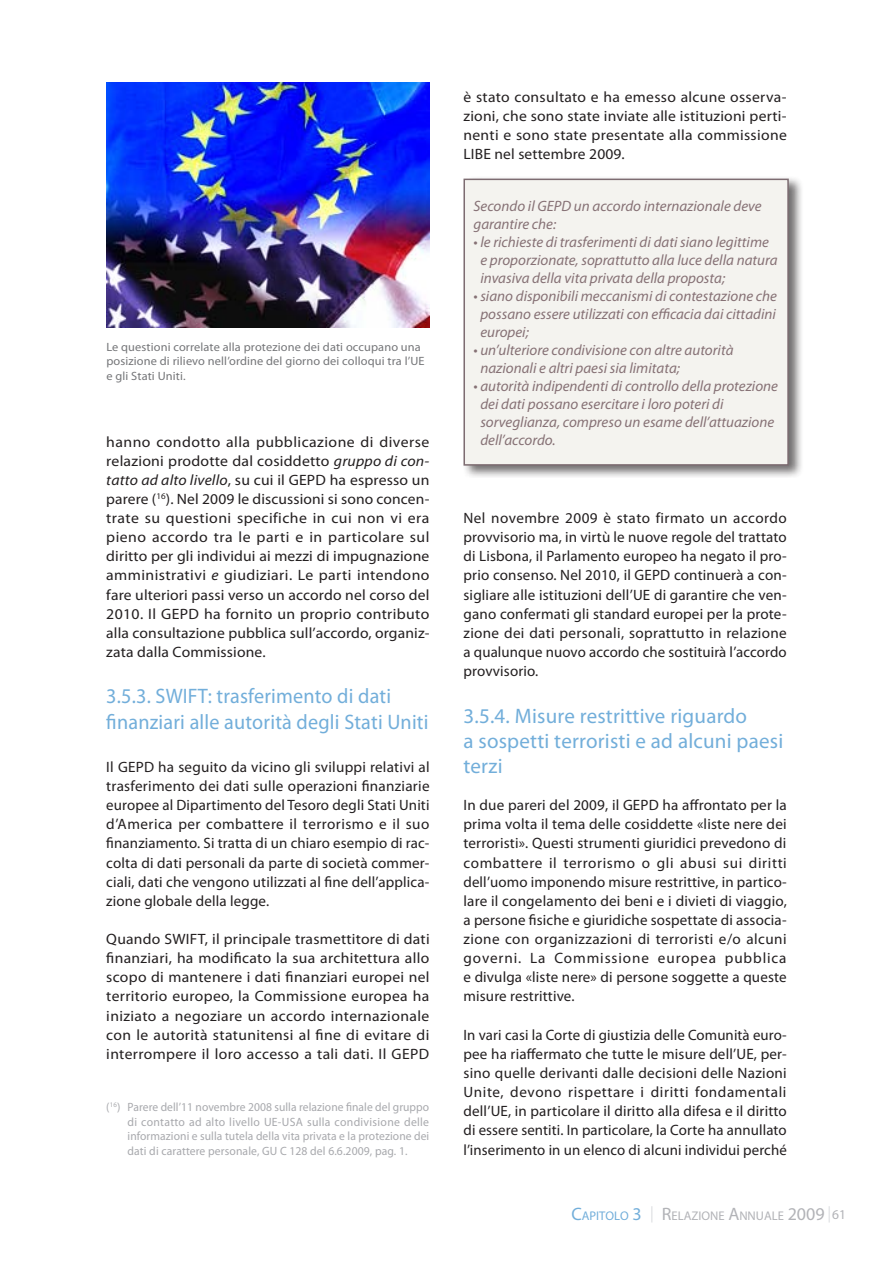
<style>
.page{position:relative;width:893px;height:1263px;background:#fff}
.page>*{position:absolute;margin:0;border:0;box-sizing:border-box;transform-origin:0 0}
.TITLE_X_X_X{font:21px/25.2px "Myriad Pro";letter-spacing:.01em;color:#72aeda}
.TITLE_X_X_X-2{font:21px/25.2px "Myriad Pro";letter-spacing:.01em;color:#72aeda;scale:.96 1}
.TEXT{font:15px/19.2px "Myriad Pro";letter-spacing:.01em;color:#231f20;text-align:justify}
.t1{font:italic 15px/18px "Myriad Pro";color:#867175}
.FOONOTES{font:15px/19.2px "Myriad Pro";letter-spacing:.01em;color:#231f20;text-align:justify;scale:1.05 1}
.TEXT-2{font:15px/19.2px "Myriad Pro";letter-spacing:.01em;color:#231f20;text-align:justify;scale:1.04 1}
.FOONOTES-2{font:15px/19.2px "Myriad Pro";letter-spacing:.01em;color:#231f20;text-align:justify;scale:1.04 1}
.t2{font:12.6px "Myriad Pro";color:#b2b3b7}
.FOONOTES-3{font:12px/14.4px "Myriad Pro";letter-spacing:.01em;color:#a8a9ad;text-align:justify}
.Photo_Caption{font:12px/14.4px "Myriad Pro";letter-spacing:.01em;color:#757679}
.s1{font-style:italic}
.s2{font-size:18px;color:#72aeda}
.s3{color:#72aeda}
.s4{font-size:18px}
.s5{font-size:13.5px}
</style>
<div class="page">
<svg style="left:651px;top:1206px;width:2px;height:16px"></svg>
<svg style="left:828px;top:1206px;width:2px;height:16px"></svg>
<div style="left:462px;top:175px;width:342px;height:303px;background:#231f20;opacity:.65"></div>
<div style="left:464px;top:179px;width:324px;height:286px;background:#f4f3ef"></div>
<div style="left:463px;top:179px;width:326px;height:287px;border:2px solid #7d6c71"></div>
<img style="left:106px;top:83px;width:324px;height:244px">
<p class="Photo_Caption" style="left:106px;top:339px;width:320px">Le questioni correlate alla protezione dei dati occupano una posizione di rilievo nell’ordine del giorno dei colloqui tra l’UE e gli Stati Uniti.</p>
<p class="FOONOTES" style="left:106px;top:432px;width:309px">hanno condotto alla pubblicazione di diverse relazioni prodotte dal cosiddetto <span class="s1">gruppo di con&shy;tatto ad alto livello</span>, su cui il GEPD ha espresso un parere (<sup>16</sup>). Nel 2009 le discussioni si sono concen&shy;trate su questioni specifiche in cui non vi era pieno accordo tra le parti e in particolare sul diritto per gli individui ai mezzi di impugnazione amministrativi <span class="s1">e</span> giudiziari. Le parti intendono fare ulteriori passi verso un accordo nel corso del 2010. Il GEPD ha fornito un proprio contributo alla consultazione pubblica sull’accordo, organiz&shy;zata dalla Commissione.</p>
<p class="TITLE_X_X_X-2" style="left:106px;top:683px;width:337px">3.5.3. SWIFT: trasferimento di dati finanziari alle autorità degli Stati Uniti</p>
<p class="TEXT" style="left:106px;top:757px;width:325px">Il GEPD ha seguito da vicino gli sviluppi relativi al trasferimento dei dati sulle operazioni finanziarie europee al Dipartimento del Tesoro degli Stati Uniti d’America per combattere il terrorismo e il suo finanziamento. Si tratta di un chiaro esempio di rac&shy;colta di dati personali da parte di società commer&shy;ciali, dati che vengono utilizzati al fine dell’applica&shy;zione globale della legge.</p>
<p class="TEXT-2" style="left:106px;top:929px;width:312px">Quando SWIFT, il principale trasmettitore di dati finanziari, ha modificato la sua architettura allo scopo di mantenere i dati finanziari europei nel territorio europeo, la Commissione europea ha iniziato a negoziare un accordo internazionale con le autorità statunitensi al fine di evitare di interrompere il loro accesso a tali dati. Il GEPD</p>
<p class="FOONOTES-3" style="left:128px;top:1100px;width:303px;text-indent:-21px">(<sup>16</sup>) Parere dell’11 novembre 2008 sulla relazione finale del gruppo di contatto ad alto livello UE-USA sulla condivisione delle informazioni e sulla tutela della vita privata e la protezione dei dati di carattere personale, GU C 128 del 6.6.2009, pag. 1.</p>
<p class="FOONOTES-2" style="left:463px;top:87px;width:312px">è stato consultato e ha emesso alcune osserva&shy;zioni, che sono state inviate alle istituzioni perti&shy;nenti e sono state presentate alla commissione LIBE nel settembre 2009.</p>
<p class="t1" style="left:473px;top:196px;width:290px">Secondo il GEPD un accordo internazionale deve garantire che:</p>
<p class="t1" style="left:480px;top:232px;width:299px;text-indent:-7px">• le richieste di trasferimenti di dati siano legittime e proporzionate, soprattutto alla luce della natura invasiva della vita privata della proposta;</p>
<p class="t1" style="left:480px;top:286px;width:298px;text-align:justify;text-indent:-7px">• siano disponibili meccanismi di contestazione che possano essere utilizzati con efficacia dai cittadini europei;</p>
<p class="t1" style="left:480px;top:340px;width:255px;text-indent:-7px">• un’ulteriore condivisione con altre autorità nazionali e altri paesi sia limitata;</p>
<p class="t1" style="left:480px;top:376px;width:299px;text-indent:-7px">• autorità indipendenti di controllo della protezione dei dati possano esercitare i loro poteri di sorveglianza, compreso un esame dell’attuazione dell’accordo.</p>
<p class="TEXT" style="left:463px;top:508px;width:325px">Nel novembre 2009 è stato firmato un accordo provvisorio ma, in virtù le nuove regole del trattato di Lisbona, il Parlamento europeo ha negato il pro&shy;prio consenso. Nel 2010, il GEPD continuerà a con&shy;sigliare alle istituzioni dell’UE di garantire che ven&shy;gano confermati gli standard europei per la prote&shy;zione dei dati personali, soprattutto in relazione a qualunque nuovo accordo che sostituirà l’accordo provvisorio.</p>
<p class="TITLE_X_X_X" style="left:463px;top:703px;width:321px">3.5.4. Misure restrittive riguardo<br>a sospetti terroristi e ad alcuni paesi terzi</p>
<p class="TEXT" style="left:463px;top:795px;width:325px">In due pareri del 2009, il GEPD ha affrontato per la prima volta il tema delle cosiddette «liste nere dei terroristi». Questi strumenti giuridici prevedono di combattere il terrorismo o gli abusi sui diritti dell’uomo imponendo misure restrittive, in partico&shy;lare il congelamento dei beni e i divieti di viaggio, a persone fisiche e giuridiche sospettate di associa&shy;zione con organizzazioni di terroristi e/o alcuni governi. La Commissione europea pubblica e divulga «liste nere» di persone soggette a queste misure restrittive.</p>
<p class="TEXT" style="left:463px;top:1025px;width:325px">In vari casi la Corte di giustizia delle Comunità euro&shy;pee ha riaffermato che tutte le misure dell’UE, per&shy;sino quelle derivanti dalle decisioni delle Nazioni Unite, devono rispettare i diritti fondamentali dell’UE, in particolare il diritto alla difesa e il diritto di essere sentiti. In particolare, la Corte ha annullato l’inserimento in un elenco di alcuni individui perché</p>
<p class="t2" style="left:572px;top:1207px;width:276px"><span class="s2">C</span><span class="s3">APITOLO</span> <span class="s2">3</span> <span class="s4">R</span>ELAZIONE <span class="s4">A</span>NNUALE <span class="s4">2009</span> <span class="s5">61</span></p>
</div>
